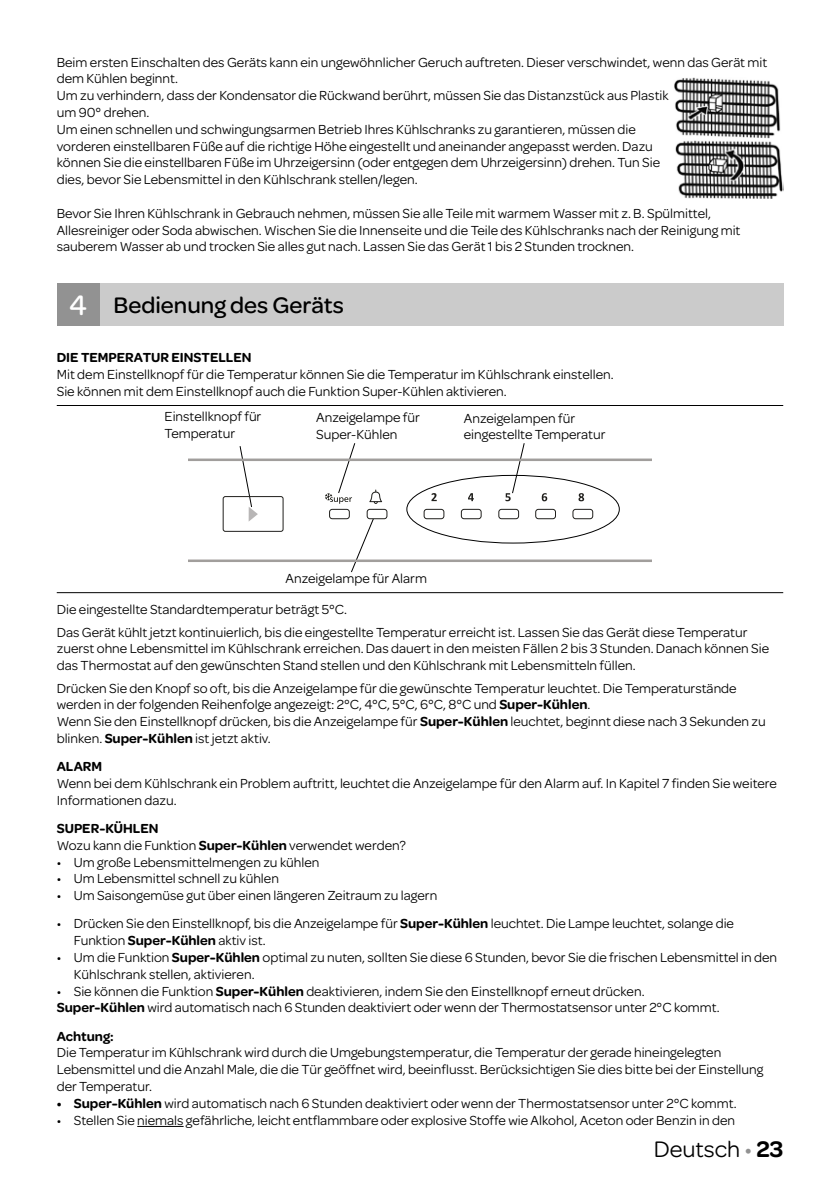
<style>
.page{position:relative;width:840px;height:1191px;background:#fff}
.page>*{position:absolute;margin:0;border:0;box-sizing:border-box;transform-origin:0 0}
.t1{font:500 24px "Omnes";color:#000}
.t2{font:24px "Omnes";color:#000}
.t3{font:14px/16.8px "Omnes";color:#000}
.t4{font:600 14px "Omnes";color:#000}
.s1{font-size:30px;color:#fff}
.s2{font-weight:600}
.s3{color:#929292}
</style>
<div class="page">
<div style="left:85px;top:283px;width:697px;height:43px;background:#cbcbcb"></div>
<div style="left:57px;top:283px;width:42px;height:43px;background:#929292"></div>
<img style="left:674px;top:78px;width:108px;height:120px">
<hr style="left:137px;top:1126px;width:46px;height:1px;background:#000">
<hr style="left:188px;top:559px;width:463px;height:3px;background:#a19e9c">
<hr style="left:188px;top:458px;width:463px;height:3px;background:#a19e9c">
<svg style="left:223px;top:443px;width:369px;height:129px"></svg>
<hr style="left:57px;top:405px;width:725px;height:1px;background:#000">
<hr style="left:57px;top:592px;width:725px;height:1px;background:#000">
<p class="t3" style="left:57px;top:53px;width:711px">Beim ersten Einschalten des Geräts kann ein ungewöhnlicher Geruch auftreten. Dieser verschwindet, wenn das Gerät mit dem Kühlen beginnt.<br>Um zu verhindern, dass der Kondensator die Rückwand berührt, müssen Sie das Distanzstück aus Plastik<br>um 90° drehen.<br>Um einen schnellen und schwingungsarmen Betrieb Ihres Kühlschranks zu garantieren, müssen die<br>vorderen einstellbaren Füße auf die richtige Höhe eingestellt und aneinander angepasst werden. Dazu<br>können Sie die einstellbaren Füße im Uhrzeigersinn (oder entgegen dem Uhrzeigersinn) drehen. Tun Sie<br>dies, bevor Sie Lebensmittel in den Kühlschrank stellen/legen.</p>
<p class="t3" style="left:57px;top:204px;width:684px">Bevor Sie Ihren Kühlschrank in Gebrauch nehmen, müssen Sie alle Teile mit warmem Wasser mit z. B. Spülmittel,<br>Allesreiniger oder Soda abwischen. Wischen Sie die Innenseite und die Teile des Kühlschranks nach der Reinigung mit sauberem Wasser ab und trocken Sie alles gut nach. Lassen Sie das Gerät 1 bis 2 Stunden trocknen.</p>
<h1 class="t1" style="left:69px;top:288px;width:276px"><span class="s1">4</span> Bedienung des Geräts</h1>
<p class="t4" style="left:57px;top:347px;width:196px">DIE TEMPERATUR EINSTELLEN</p>
<p class="t3" style="left:57px;top:365px;width:558px">Mit dem Einstellknopf für die Temperatur können Sie die Temperatur im Kühlschrank einstellen.<br>Sie können mit dem Einstellknopf auch die Funktion Super-Kühlen aktivieren.</p>
<p class="t3" style="left:164px;top:407px;width:98px">Einstellknopf für<br>Temperatur</p>
<p class="t3" style="left:316px;top:408px;width:105px">Anzeigelampe für<br>Super-Kühlen</p>
<p class="t3" style="left:463px;top:409px;width:143px">Anzeigelampen für eingestellte Temperatur</p>
<p class="t3" style="left:285px;top:569px;width:143px">Anzeigelampe für Alarm</p>
<p class="t3" style="left:57px;top:597px;width:691px;line-height:22.4px">Die eingestellte Standardtemperatur beträgt 5°C.<br>Das Gerät kühlt jetzt kontinuierlich, bis die eingestellte Temperatur erreicht ist. Lassen Sie das Gerät diese Temperatur</p>
<p class="t3" style="left:57px;top:639px;width:713px">zuerst ohne Lebensmittel im Kühlschrank erreichen. Das dauert in den meisten Fällen 2 bis 3 Stunden. Danach können Sie das Thermostat auf den gewünschten Stand stellen und den Kühlschrank mit Lebensmitteln füllen.</p>
<p class="t3" style="left:57px;top:679px;width:710px">Drücken Sie den Knopf so oft, bis die Anzeigelampe für die gewünschte Temperatur leuchtet. Die Temperaturstände werden in der folgenden Reihenfolge angezeigt: 2°C, 4°C, 5°C, 6°C, 8°C und <span class="s2">Super-Kühlen</span>.<br>Wenn Sie den Einstellknopf drücken, bis die Anzeigelampe für <span class="s2">Super-Kühlen</span> leuchtet, beginnt diese nach 3 Sekunden zu blinken. <span class="s2">Super-Kühlen</span> ist jetzt aktiv.</p>
<p class="t4" style="left:57px;top:756px;width:47px">ALARM</p>
<p class="t3" style="left:57px;top:774px;width:721px">Wenn bei dem Kühlschrank ein Problem auftritt, leuchtet die Anzeigelampe für den Alarm auf. In Kapitel 7 finden Sie weitere<br>Informationen dazu.</p>
<p class="t3" style="left:57px;top:819px;width:350px"><span class="s2">SUPER-KÜHLEN<br></span>Wozu kann die Funktion <span class="s2">Super-Kühlen</span> verwendet werden?</p>
<p class="t3" style="left:57px;top:852px;width:264px">• Um große Lebensmittelmengen zu kühlen</p>
<p class="t3" style="left:57px;top:869px;width:223px">• Um Lebensmittel schnell zu kühlen</p>
<p class="t3" style="left:57px;top:886px;width:382px">• Um Saisongemüse gut über einen längeren Zeitraum zu lagern</p>
<p class="t3" style="left:74px;top:914px;width:661px;text-indent:-17px">• Drücken Sie den Einstellknopf, bis die Anzeigelampe für <span class="s2">Super-Kühlen</span> leuchtet. Die Lampe leuchtet, solange die<br>Funktion <span class="s2">Super-Kühlen</span> aktiv ist.</p>
<p class="t3" style="left:74px;top:948px;width:704px;text-indent:-17px">• Um die Funktion <span class="s2">Super-Kühlen</span> optimal zu nuten, sollten Sie diese 6 Stunden, bevor Sie die frischen Lebensmittel in den<br>Kühlschrank stellen, aktivieren.</p>
<p class="t3" style="left:57px;top:981px;width:664px">• Sie können die Funktion <span class="s2">Super-Kühlen</span> deaktivieren, indem Sie den Einstellknopf erneut drücken.<br><span class="s2">Super-Kühlen</span> wird automatisch nach 6 Stunden deaktiviert oder wenn der Thermostatsensor unter 2°C kommt.</p>
<p class="t4" style="left:57px;top:1026px;width:58px">Achtung:</p>
<p class="t3" style="left:57px;top:1043px;width:707px">Die Temperatur im Kühlschrank wird durch die Umgebungstemperatur, die Temperatur der gerade hineingelegten<br>Lebensmittel und die Anzahl Male, die die Tür geöffnet wird, beeinflusst. Berücksichtigen Sie dies bitte bei der Einstellung der Temperatur.</p>
<p class="t3" style="left:57px;top:1094px;width:681px"><span class="s2">• Super-Kühlen</span> wird automatisch nach 6 Stunden deaktiviert oder wenn der Thermostatsensor unter 2°C kommt.</p>
<p class="t3" style="left:57px;top:1110px;width:679px">• Stellen Sie niemals gefährliche, leicht entflammbare oder explosive Stoffe wie Alkohol, Aceton oder Benzin in den</p>
<h1 class="t2" style="left:653px;top:1132px;width:131px">Deutsch <span class="s3">•</span> <span class="s2">23</span></h1>
</div>
